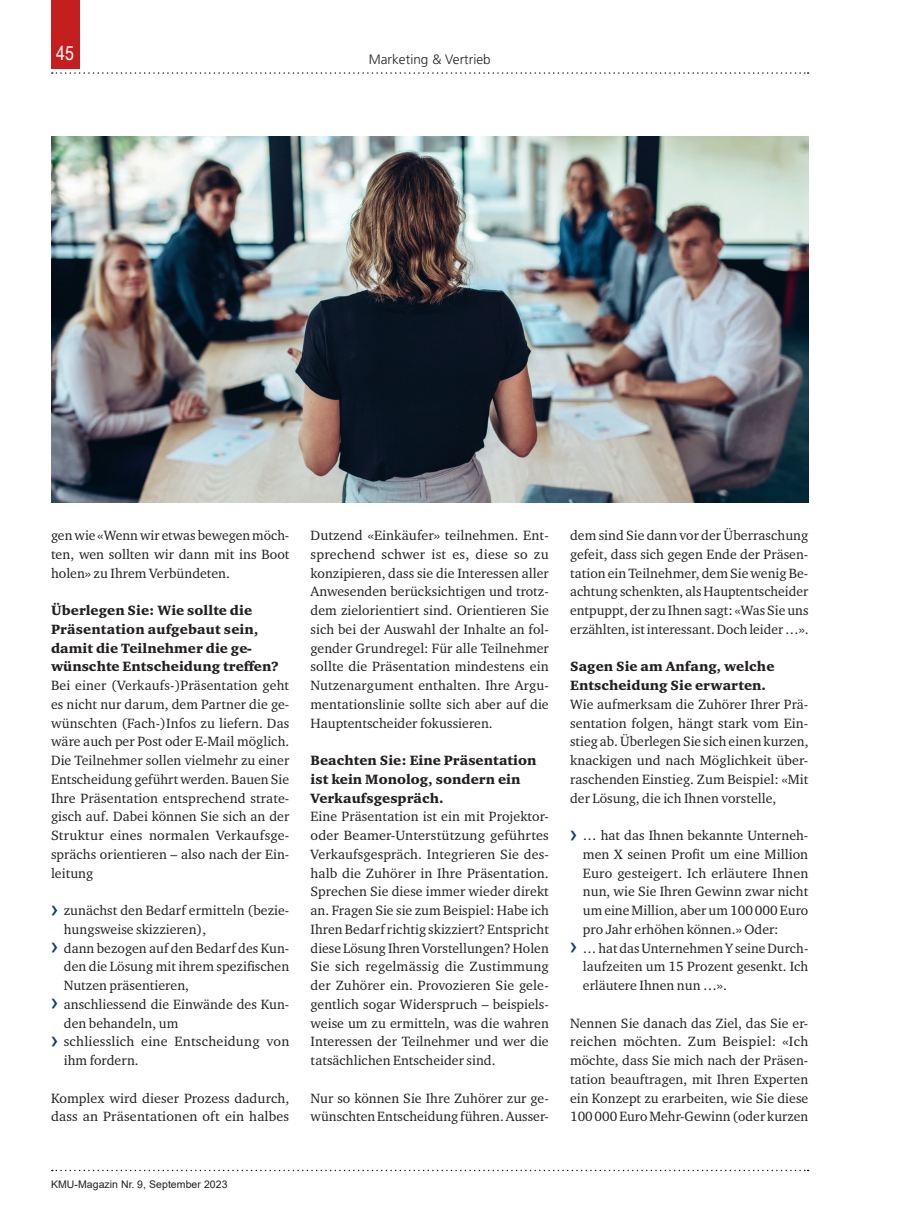
<style>
.page{position:relative;width:902px;height:1212px;background:#fff}
.page>*{position:absolute;margin:0;border:0;box-sizing:border-box;transform-origin:0 0}
.t1{font:19.5px "Arial Narrow";color:#fff}
.t2{font:13.8px/18.8px "Charter ITC Std";letter-spacing:.005em;color:#231f20;text-align:justify}
.t3{font:900 13.8px/18.8px "Charter ITC Std";letter-spacing:.005em;color:#231f20}
.t4{font:300 13.5px "Frutiger LT Std";letter-spacing:.005em;color:#231f20}
.t5{font:10.5px "Arial";letter-spacing:.005em;color:#231f20}
.s1{font-family:"Frutiger LT Std";font-size:24px;color:#014081}
</style>
<div class="page">
<svg style="left:52px;top:72px;width:756px;height:2px"></svg>
<div style="left:51px;top:0;width:29px;height:68px;background:#c41e1f"></div>
<svg style="left:52px;top:1170px;width:756px;height:1px"></svg>
<img style="left:51px;top:136px;width:757px;height:367px">
<h1 class="t1" style="left:56px;top:38px;width:19px">45</h1>
<p class="t4" style="left:368px;top:51px;width:124px">Marketing &amp; Vertrieb</p>
<p class="t2" style="left:51px;top:526px;width:240px">gen wie «Wenn wir etwas bewegen möch&shy;ten, wen sollten wir dann mit ins Boot holen» zu Ihrem Verbündeten.</p>
<p class="t3" style="left:51px;top:601px;width:229px">Überlegen Sie: Wie sollte die<br>Präsentation aufgebaut sein, damit die Teilnehmer die ge&shy;wünschte Entscheidung treffen?</p>
<p class="t2" style="left:51px;top:676px;width:240px">Bei einer (Verkaufs-)Präsentation geht es nicht nur darum, dem Partner die ge&shy;wünschten (Fach-)Infos zu liefern. Das wäre auch per Post oder E-Mail möglich.<br>Die Teilnehmer sollen vielmehr zu einer Entscheidung geführt werden. Bauen Sie Ihre Präsentation entsprechend strate&shy;gisch auf. Dabei können Sie sich an der Struktur eines normalen Verkaufsge&shy;sprächs orientieren – also nach der Ein&shy;leitung</p>
<p class="t2" style="left:51px;top:901px;width:240px"><span class="s1">›</span> zunächst den Bedarf ermitteln (bezie-</p>
<p class="t2" style="left:64px;top:919px;width:144px">hungsweise skizzieren),</p>
<p class="t2" style="left:51px;top:938px;width:240px"><span class="s1">›</span> dann bezogen auf den Bedarf des Kun-</p>
<p class="t2" style="left:64px;top:957px;width:227px">den die Lösung mit ihrem spezifischen</p>
<p class="t2" style="left:64px;top:976px;width:127px">Nutzen präsentieren,</p>
<p class="t2" style="left:51px;top:994px;width:240px"><span class="s1">›</span> anschliessend die Einwände des Kun-</p>
<p class="t2" style="left:64px;top:1013px;width:116px">den behandeln, um</p>
<p class="t2" style="left:51px;top:1032px;width:240px"><span class="s1">›</span> schliesslich eine Entscheidung von</p>
<p class="t2" style="left:64px;top:1051px;width:76px">ihm fordern.</p>
<p class="t2" style="left:51px;top:1088px;width:240px">Komplex wird dieser Prozess dadurch, dass an Präsentationen oft ein halbes</p>
<p class="t2" style="left:310px;top:526px;width:240px">Dutzend «Einkäufer» teilnehmen. Ent&shy;sprechend schwer ist es, diese so zu konzipieren, dass sie die Interessen aller Anwesenden berücksichtigen und trotz&shy;dem zielorientiert sind. Orientieren Sie sich bei der Auswahl der Inhalte an fol&shy;gender Grundregel: Für alle Teilnehmer sollte die Präsentation mindestens ein Nutzenargument enthalten. Ihre Argu&shy;mentationslinie sollte sich aber auf die Hauptentscheider fokussieren.</p>
<p class="t3" style="left:310px;top:751px;width:227px">Beachten Sie: Eine Präsentation ist kein Monolog, sondern ein<br>Verkaufsgespräch.</p>
<p class="t2" style="left:310px;top:807px;width:240px">Eine Präsentation ist ein mit Projektor&shy;oder Beamer-Unterstützung geführtes Verkaufsgespräch. Integrieren Sie des&shy;halb die Zuhörer in Ihre Präsentation.<br>Sprechen Sie diese immer wieder direkt an. Fragen Sie sie zum Beispiel: Habe ich Ihren Bedarf richtig skizziert? Entspricht diese Lösung Ihren Vorstellungen? Holen Sie sich regelmässig die Zustimmung der Zuhörer ein. Provozieren Sie gele&shy;gentlich sogar Widerspruch – beispiels&shy;weise um zu ermitteln, was die wahren Interessen der Teilnehmer und wer die tatsächlichen Entscheider sind.</p>
<p class="t2" style="left:310px;top:1088px;width:240px">Nur so können Sie Ihre Zuhörer zur ge&shy;wünschten Entscheidung führen. Ausser-</p>
<p class="t2" style="left:570px;top:526px;width:240px">dem sind Sie dann vor der Überraschung gefeit, dass sich gegen Ende der Präsen&shy;tation ein Teilnehmer, dem Sie wenig Be&shy;achtung schenkten, als Hauptentscheider entpuppt, der zu Ihnen sagt: «Was Sie uns erzählten, ist interessant. Doch leider …».</p>
<p class="t3" style="left:570px;top:657px;width:206px">Sagen Sie am Anfang, welche<br>Entscheidung Sie erwarten.</p>
<p class="t2" style="left:570px;top:695px;width:240px">Wie aufmerksam die Zuhörer Ihrer Prä&shy;sentation folgen, hängt stark vom Ein&shy;stieg ab. Überlegen Sie sich einen kurzen, knackigen und nach Möglichkeit über&shy;raschenden Einstieg. Zum Beispiel: «Mit der Lösung, die ich Ihnen vorstelle,</p>
<p class="t2" style="left:570px;top:826px;width:240px"><span class="s1">›</span> … hat das Ihnen bekannte Unterneh-</p>
<p class="t2" style="left:583px;top:844px;width:227px">men X seinen Profit um eine Million</p>
<p class="t2" style="left:583px;top:863px;width:227px">Euro gesteigert. Ich erläutere Ihnen</p>
<p class="t2" style="left:583px;top:882px;width:227px">nun, wie Sie Ihren Gewinn zwar nicht</p>
<p class="t2" style="left:583px;top:901px;width:227px">um eine Million, aber um 100 000 Euro</p>
<p class="t2" style="left:583px;top:919px;width:197px">pro Jahr erhöhen können.» Oder:</p>
<p class="t2" style="left:570px;top:938px;width:240px"><span class="s1">›</span> … hat das Unternehmen Y seine Durch-</p>
<p class="t2" style="left:583px;top:957px;width:227px">laufzeiten um 15 Prozent gesenkt. Ich</p>
<p class="t2" style="left:583px;top:976px;width:145px">erläutere Ihnen nun …».</p>
<p class="t2" style="left:570px;top:1013px;width:240px">Nennen Sie danach das Ziel, das Sie er&shy;reichen möchten. Zum Beispiel: «Ich möchte, dass Sie mich nach der Präsen&shy;tation beauftragen, mit Ihren Experten ein Konzept zu erarbeiten, wie Sie diese 100000 Euro Mehr-Gewinn (oder kurzen</p>
<p class="t5" style="left:51px;top:1177px;width:178px">KMU-Magazin Nr. 9, September 2023</p>
</div>
